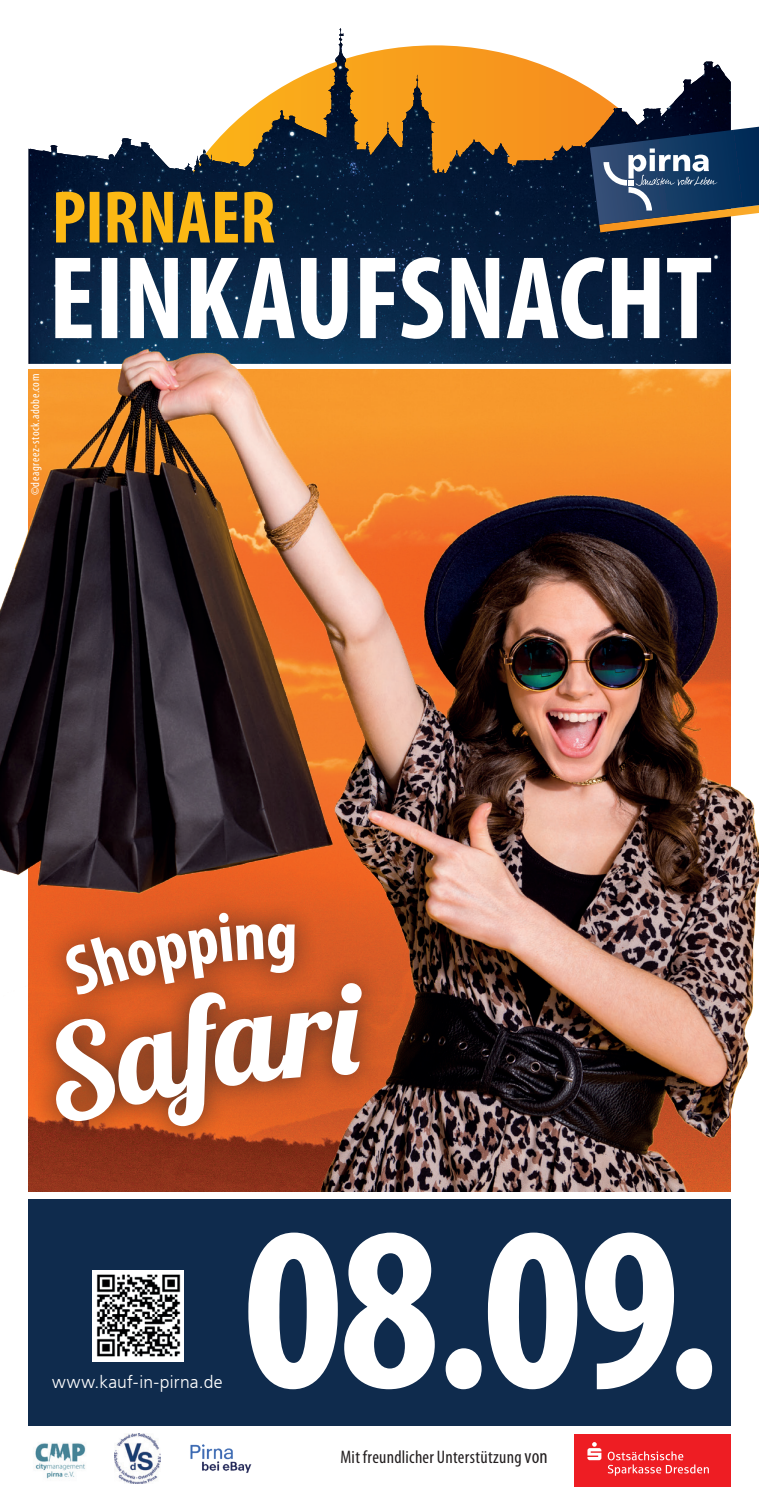
<style>
.page{position:relative;width:759px;height:1503px;background:#fff}
.page>*{position:absolute;margin:0;border:0;box-sizing:border-box;transform-origin:0 0}
.t1{font:700 condensed 235.25px "Myriad Pro";color:#fff}
.t2{font:condensed 18.25px "Myriad Pro";letter-spacing:.015em;color:#231f20}
.t3{font:17.5px "Frutiger E";letter-spacing:.015em;color:#fff}
.t4{font:condensed 12px "Myriad Pro";letter-spacing:.045em;color:#fff}
.s1{font-size:20.25px}
</style>
<div class="page">
<svg style="left:28px;top:29px;width:702px;height:268px"></svg>
<img style="left:271px;top:28px;width:70px;height:110px">
<svg style="left:56px;top:192px;width:218px;height:50px;background:#937624"></svg>
<svg style="left:55px;top:257px;width:655px;height:40px"></svg>
<div style="left:28px;top:1198px;width:702px;height:227px;background:#0f2b4d"></div>
<img style="left:35px;top:1443px;width:51px;height:36px">
<div style="left:573px;top:1434px;width:157px;height:53px;background:#ee1d23"></div>
<svg style="left:587px;top:1442px;width:14px;height:18px"></svg>
<svg style="left:607px;top:1451px;width:101px;height:24px"></svg>
<img style="left:115px;top:1433px;width:45px;height:50px">
<img style="left:0;top:297px;width:758px;height:894px">
<svg style="left:589px;top:127px;width:169px;height:105px;background:#3c4f66"></svg>
<svg style="left:5px;top:913px;width:409px;height:275px;background:#a55c43"></svg>
<svg style="left:34px;top:873px;width:296px;height:164px;background:#cb5523"></svg>
<svg style="left:56px;top:912px;width:305px;height:214px"></svg>
<img style="left:92px;top:1270px;width:91px;height:91px">
<img style="left:190px;top:1444px;width:62px;height:29px">
<p class="t4" style="left:28px;top:495px;width:123px;rotate:-90deg">©deagreez-stock.adobe.com</p>
<p class="t3" style="left:52px;top:1371px;width:172px">www.kauf-in-pirna.de</p>
<h1 class="t1" style="left:243px;top:1161px;width:478px">08.09.</h1>
<p class="t2" style="left:340px;top:1445px;width:209px">Mit freundlicher Unterstützung <span class="s1">von</span></p>
</div>
